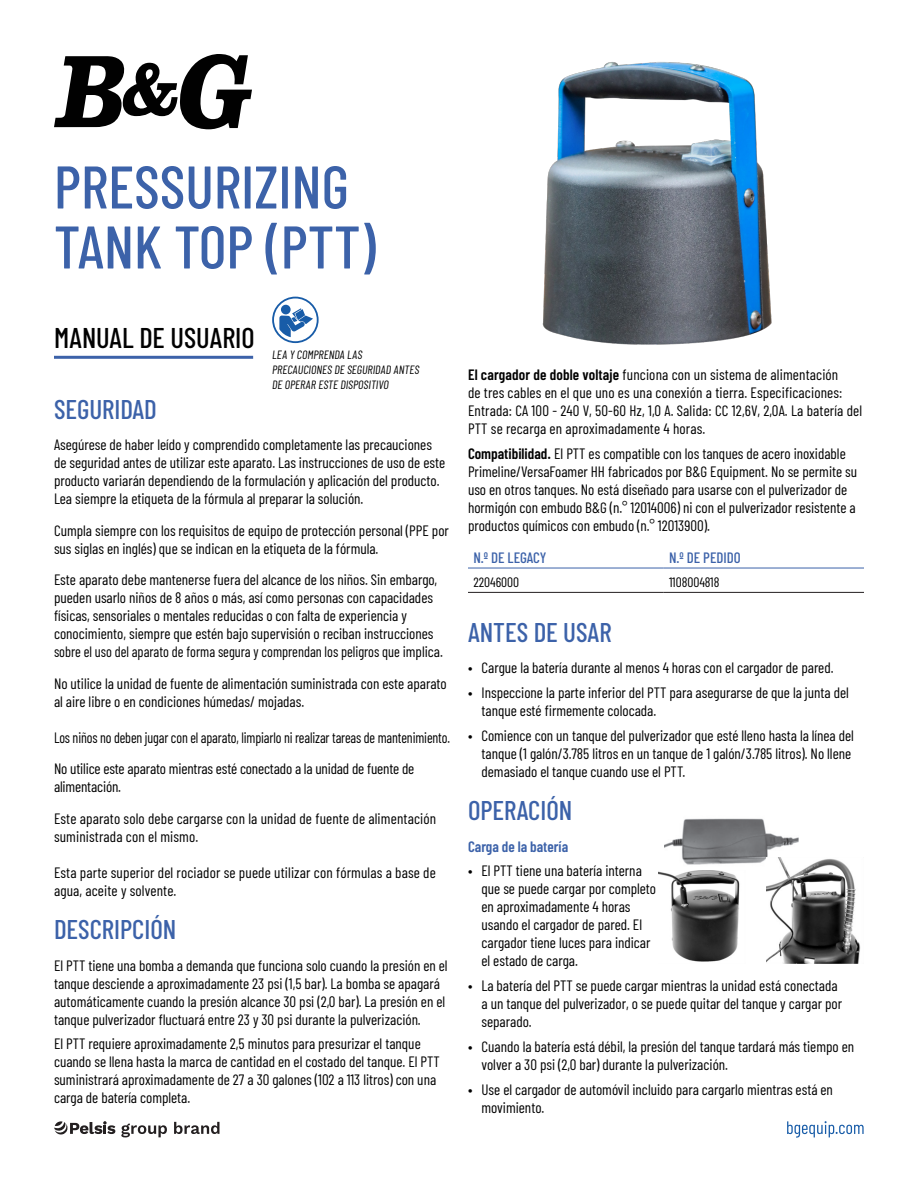
<style>
.page{position:relative;width:918px;height:1188px;background:#fff}
.page>*{position:absolute;margin:0;border:0;box-sizing:border-box;transform-origin:0 0}
.t1{font:500 60px/60px "Barlow Condensed";color:#3c62a9}
.t2{font:500 28.5px "Barlow Condensed";color:#010101}
.Body_Bullets{font:500 27px "Barlow Condensed";color:#3c62a9}
.Body{font:500 27px "Barlow Condensed";color:#3c62a9}
.Body-2{font:15px/18px "Barlow Condensed";color:#010101}
.Body_Bullets-2{font:15px/18px "Barlow Condensed";color:#010101}
.Body-3{font:15px "Barlow Condensed";color:#010101;scale:.92 1}
.Body-4{font:500 15px "Barlow Condensed";color:#3c62a9}
.Body_Bullets-3{font:600 15px "Barlow Condensed";color:#3c62a9}
.Body-5{font:13.5px "Barlow Condensed";color:#010101}
.Body-6{font:italic 12px/15px "Barlow Condensed";color:#010101}
.s1{font-weight:600}
</style>
<div class="page">
<svg style="left:121px;top:1123px;width:46px;height:14px"></svg>
<svg style="left:174px;top:1122px;width:45px;height:12px"></svg>
<svg style="left:54px;top:1121px;width:61px;height:14px"></svg>
<svg style="left:787px;top:1121px;width:77px;height:17px"></svg>
<img style="left:542px;top:62px;width:230px;height:283px">
<svg style="left:54px;top:54px;width:198px;height:75px"></svg>
<hr style="left:54px;top:356px;width:199px;height:3px;background:#3c62a9">
<svg style="left:272px;top:297px;width:47px;height:46px"></svg>
<div style="left:274px;top:298px;width:43px;height:43px;background:#fff;border-radius:50%"></div>
<div style="left:281px;top:305px;width:10px;height:9px;background:#185ca8;border-radius:50%"></div>
<svg style="left:279px;top:308px;width:34px;height:29px"></svg>
<hr style="left:468px;top:568px;width:196px;height:1px;background:#3c62a9">
<hr style="left:664px;top:568px;width:200px;height:1px;background:#3c62a9">
<hr style="left:468px;top:592px;width:196px;height:1px;background:#231f20">
<hr style="left:664px;top:592px;width:200px;height:1px;background:#231f20">
<img style="left:665px;top:818px;width:134px;height:53px">
<img style="left:767px;top:858px;width:94px;height:106px">
<img style="left:659px;top:871px;width:81px;height:91px">
<p class="t1" style="left:54px;top:153px;width:323px">PRESSURIZING<br>TANK TOP (PTT)</p>
<p class="t2" style="left:54px;top:317px;width:202px">MANUAL DE USUARIO</p>
<p class="Body-6" style="left:272px;top:347px;width:149px">LEA Y COMPRENDA LAS<br>PRECAUCIONES DE SEGURIDAD ANTES<br>DE OPERAR ESTE DISPOSITIVO</p>
<p class="Body_Bullets" style="left:54px;top:390px;width:104px">SEGURIDAD</p>
<p class="Body-2" style="left:54px;top:435px;width:393px">Asegúrese de haber leído y comprendido completamente las precauciones de seguridad antes de utilizar este aparato. Las instrucciones de uso de este producto variarán dependiendo de la formulación y aplicación del producto.<br>Lea siempre la etiqueta de la fórmula al preparar la solución.</p>
<p class="Body-2" style="left:54px;top:520px;width:396px">Cumpla siempre con los requisitos de equipo de protección personal (PPE por sus siglas en inglés) que se indican en la etiqueta de la fórmula.</p>
<p class="Body-2" style="left:54px;top:570px;width:390px">Este aparato debe mantenerse fuera del alcance de los niños. Sin embargo, pueden usarlo niños de 8 años o más, así como personas con capacidades físicas, sensoriales o mentales reducidas o con falta de experiencia y conocimiento, siempre que estén bajo supervisión o reciban instrucciones sobre el uso del aparato de forma segura y comprendan los peligros que implica.</p>
<p class="Body-2" style="left:54px;top:673px;width:394px">No utilice la unidad de fuente de alimentación suministrada con este aparato al aire libre o en condiciones húmedas/ mojadas.</p>
<p class="Body-3" style="left:54px;top:726px;width:432px">Los niños no deben jugar con el aparato, limpiarlo ni realizar tareas de mantenimiento.</p>
<p class="Body-2" style="left:54px;top:759px;width:362px">No utilice este aparato mientras esté conectado a la unidad de fuente de alimentación.</p>
<p class="Body-2" style="left:54px;top:808px;width:384px">Este aparato solo debe cargarse con la unidad de fuente de alimentación suministrada con el mismo.</p>
<p class="Body-2" style="left:54px;top:862px;width:383px">Esta parte superior del rociador se puede utilizar con fórmulas a base de agua, aceite y solvente.</p>
<p class="Body" style="left:54px;top:910px;width:124px">DESCRIPCIÓN</p>
<p class="Body_Bullets-2" style="left:54px;top:955px;width:395px">El PTT tiene una bomba a demanda que funciona solo cuando la presión en el tanque desciende a aproximadamente 23 psi (1,5 bar). La bomba se apagará automáticamente cuando la presión alcance 30 psi (2,0 bar). La presión en el tanque pulverizador fluctuará entre 23 y 30 psi durante la pulverización.</p>
<p class="Body_Bullets-2" style="left:54px;top:1034px;width:387px">El PTT requiere aproximadamente 2,5 minutos para presurizar el tanque cuando se llena hasta la marca de cantidad en el costado del tanque. El PTT suministrará aproximadamente de 27 a 30 galones (102 a 113 litros) con una carga de batería completa.</p>
<p class="Body_Bullets-2" style="left:468px;top:364px;width:396px"><span class="s1">El cargador de doble voltaje</span> funciona con un sistema de alimentación<br>de tres cables en el que uno es una conexión a tierra. Especificaciones:<br>Entrada: CA 100 - 240 V, 50-60 Hz, 1,0 A. Salida: CC 12,6V, 2,0A. La batería del PTT se recarga en aproximadamente 4 horas.</p>
<p class="Body_Bullets-2" style="left:468px;top:443px;width:391px"><span class="s1">Compatibilidad.</span> El PTT es compatible con los tanques de acero inoxidable Primeline/VersaFoamer HH fabricados por B&amp;G Equipment. No se permite su uso en otros tanques. No está diseñado para usarse con el pulverizador de hormigón con embudo B&amp;G (n.° 12014006) ni con el pulverizador resistente a productos químicos con embudo (n.° 12013900).</p>
<p class="Body-4" style="left:473px;top:547px;width:75px">N.º DE LEGACY</p>
<p class="Body-4" style="left:669px;top:547px;width:73px">N.º DE PEDIDO</p>
<p class="Body-5" style="left:473px;top:573px;width:47px">22046000</p>
<p class="Body-5" style="left:669px;top:573px;width:52px">1108004818</p>
<p class="Body_Bullets" style="left:468px;top:613px;width:145px">ANTES DE USAR</p>
<p class="Body-2" style="left:468px;top:658px;width:367px">• Cargue la batería durante al menos 4 horas con el cargador de pared.</p>
<p class="Body-2" style="left:482px;top:682px;width:369px;text-indent:-14px">• Inspeccione la parte inferior del PTT para asegurarse de que la junta del tanque esté firmemente colocada.</p>
<p class="Body-2" style="left:482px;top:725px;width:374px;text-indent:-14px">• Comience con un tanque del pulverizador que esté lleno hasta la línea del tanque (1 galón/3.785 litros en un tanque de 1 galón/3.785 litros). No llene demasiado el tanque cuando use el PTT.</p>
<p class="Body" style="left:468px;top:791px;width:106px">OPERACIÓN</p>
<p class="Body_Bullets-3" style="left:468px;top:837px;width:102px">Carga de la batería</p>
<p class="Body-2" style="left:482px;top:861px;width:176px;text-indent:-14px">• El PTT tiene una batería interna que se puede cargar por completo en aproximadamente 4 horas usando el cargador de pared. El cargador tiene luces para indicar el estado de carga.</p>
<p class="Body-2" style="left:482px;top:976px;width:362px;text-indent:-14px">• La batería del PTT se puede cargar mientras la unidad está conectada a un tanque del pulverizador, o se puede quitar del tanque y cargar por separado.</p>
<p class="Body-2" style="left:482px;top:1036px;width:374px;text-indent:-14px">• Cuando la batería está débil, la presión del tanque tardará más tiempo en volver a 30 psi (2,0 bar) durante la pulverización.</p>
<p class="Body-2" style="left:482px;top:1079px;width:353px;text-indent:-14px">• Use el cargador de automóvil incluido para cargarlo mientras está en movimiento.</p>
</div>
